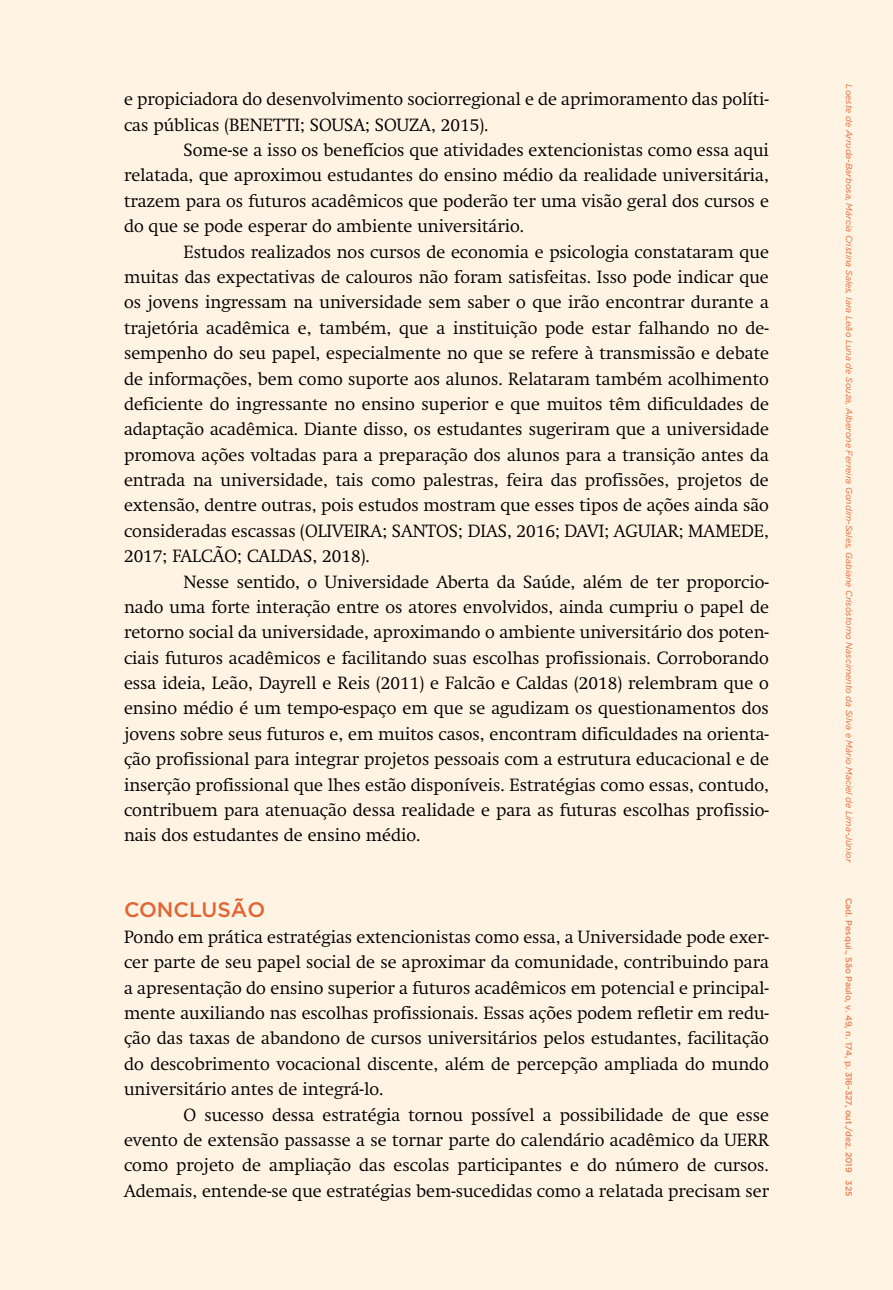
<style>
.page{position:relative;width:893px;height:1290px;background:#fff3e3}
.page>*{position:absolute;margin:0;border:0;box-sizing:border-box;transform-origin:0 0}
.t1{font:500 21px "Gotham HTF";color:#e16a39}
.t2{font:300 17.5px/25.4px "Swift";color:#000;text-align:justify}
.t3{font:italic 8.75px "Gotham HTF";color:#e16a39}
.t4{font:500 8.75px "Gotham HTF";color:#e78861}
</style>
<div class="page">
<p class="t2" style="left:124px;top:87px;width:646px">e propiciadora do desenvolvimento sociorregional e de aprimoramento das políti&shy;cas públicas (BENETTI; SOUSA; SOUZA, 2015).</p>
<p class="t2" style="left:124px;top:137px;width:646px;text-indent:60px">Some-se a isso os benefícios que atividades extencionistas como essa aqui relatada, que aproximou estudantes do ensino médio da realidade universitária, trazem para os futuros acadêmicos que poderão ter uma visão geral dos cursos e do que se pode esperar do ambiente universitário.</p>
<p class="t2" style="left:124px;top:239px;width:646px;text-indent:60px">Estudos realizados nos cursos de economia e psicologia constataram que muitas das expectativas de calouros não foram satisfeitas. Isso pode indicar que os jovens ingressam na universidade sem saber o que irão encontrar durante a trajetória acadêmica e, também, que a instituição pode estar falhando no de&shy;sempenho do seu papel, especialmente no que se refere à transmissão e debate de informações, bem como suporte aos alunos. Relataram também acolhimento deficiente do ingressante no ensino superior e que muitos têm dificuldades de adaptação acadêmica. Diante disso, os estudantes sugeriram que a universidade promova ações voltadas para a preparação dos alunos para a transição antes da entrada na universidade, tais como palestras, feira das profissões, projetos de extensão, dentre outras, pois estudos mostram que esses tipos de ações ainda são consideradas escassas (OLIVEIRA; SANTOS; DIAS, 2016; DAVI; AGUIAR; MAMEDE, 2017; FALCÃO; CALDAS, 2018).</p>
<p class="t2" style="left:124px;top:569px;width:646px;text-indent:60px">Nesse sentido, o Universidade Aberta da Saúde, além de ter proporcio&shy;nado uma forte interação entre os atores envolvidos, ainda cumpriu o papel de retorno social da universidade, aproximando o ambiente universitário dos poten&shy;ciais futuros acadêmicos e facilitando suas escolhas profissionais. Corroborando essa ideia, Leão, Dayrell e Reis (2011) e Falcão e Caldas (2018) relembram que o ensino médio é um tempo-espaço em que se agudizam os questionamentos dos jovens sobre seus futuros e, em muitos casos, encontram dificuldades na orienta&shy;ção profissional para integrar projetos pessoais com a estrutura educacional e de inserção profissional que lhes estão disponíveis. Estratégias como essas, contudo, contribuem para atenuação dessa realidade e para as futuras escolhas profissio&shy;nais dos estudantes de ensino médio.</p>
<p class="t1" style="left:124px;top:898px;width:143px">CONCLUSÃO</p>
<p class="t2" style="left:124px;top:924px;width:646px">Pondo em prática estratégias extencionistas como essa, a Universidade pode exer&shy;cer parte de seu papel social de se aproximar da comunidade, contribuindo para a apresentação do ensino superior a futuros acadêmicos em potencial e principal&shy;mente auxiliando nas escolhas profissionais. Essas ações podem refletir em redu&shy;ção das taxas de abandono de cursos universitários pelos estudantes, facilitação do descobrimento vocacional discente, além de percepção ampliada do mundo universitário antes de integrá-lo.</p>
<p class="t2" style="left:124px;top:1102px;width:646px;text-indent:60px">O sucesso dessa estratégia tornou possível a possibilidade de que esse evento de extensão passasse a se tornar parte do calendário acadêmico da UERR como projeto de ampliação das escolas participantes e do número de cursos.<br>Ademais, entende-se que estratégias bem-sucedidas como a relatada precisam ser</p>
<p class="t3" style="left:854px;top:84px;width:779px;rotate:90deg">Loeste de Arruda-Barbosa, Márcia Cristina Sales, Iara Leão Luna de Souza, Alberone Ferreira Gondim-Sales, Gabiane Crisóstomo Nascimento da Silva e Mário Maciel de Lima-Júnior</p>
<p class="t4" style="left:854px;top:898px;width:300px;rotate:90deg">Cad. Pesqui., São Paulo, v. 49, n. 174, p. 316-327, out./dez. 2019 325</p>
</div>
